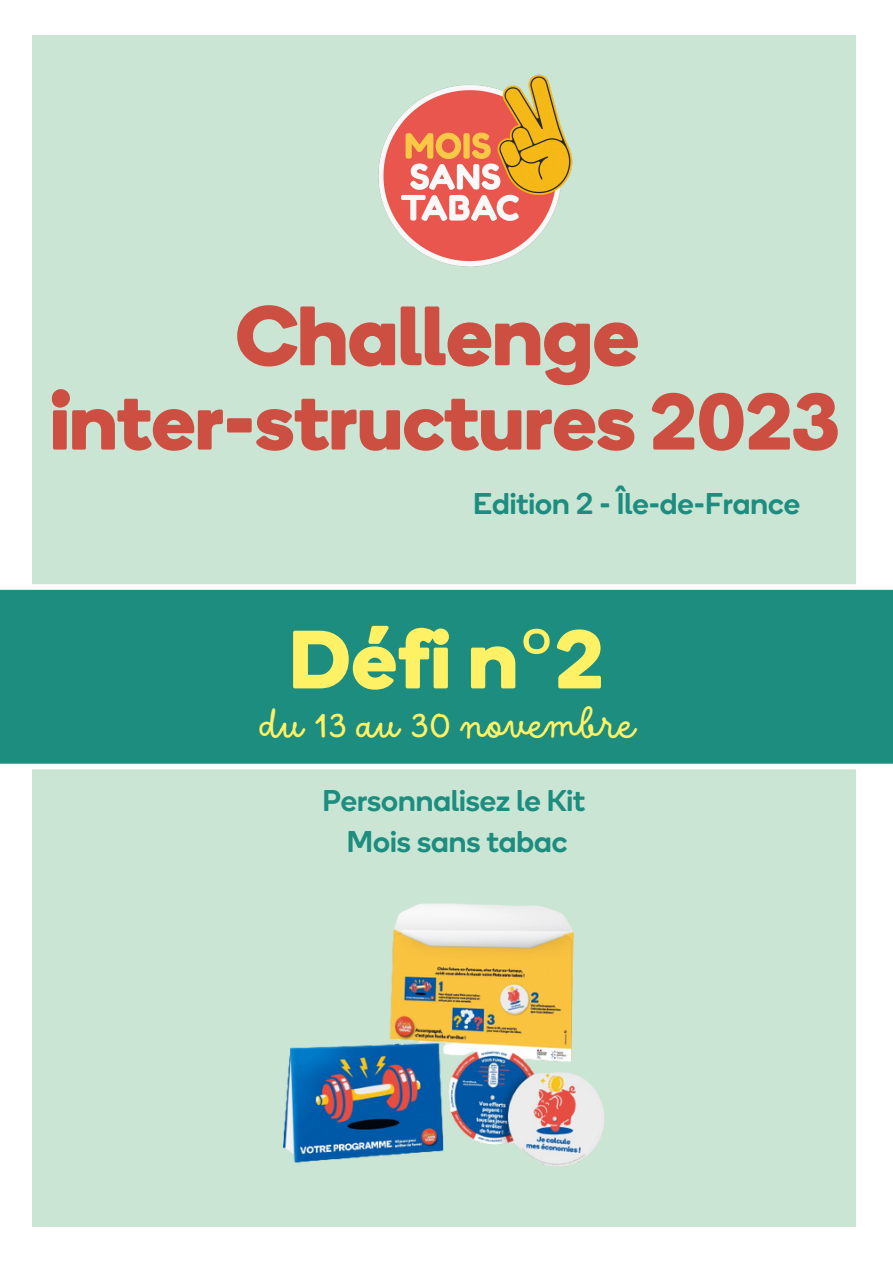
<style>
.page{position:relative;width:893px;height:1264px;background:#fff}
.page>*{position:absolute;margin:0;border:0;box-sizing:border-box;transform-origin:0 0}
.t1{font:700 83.85px "HILVCC Boing";color:#cd4f41}
.t2{font:700 82.35px "HILVCC Boing";color:#fff165}
.t3{font:700 79.35px "HILVCC Boing";color:#cd4f41}
.t4{font:37.5px "DO Script Regular";color:#fff165}
.t5{font:500 30px "HILVCC Boing";color:#1c8d7f}
.s1{font-family:"Noto Sans";font-weight:400}
</style>
<div class="page">
<div style="left:32px;top:36px;width:823px;height:1190px;background:#cbe5d4"></div>
<div style="left:0;top:587px;width:892px;height:176px;background:#1c8d7f"></div>
<img style="left:378px;top:74px;width:195px;height:193px">
<div style="left:0;top:584px;width:892px;height:6px;background:#fff"></div>
<div style="left:0;top:763px;width:892px;height:6px;background:#fff"></div>
<svg style="left:52px;top:389px;width:18px;height:18px"></svg>
<img style="left:283px;top:903px;width:322px;height:264px">
<p class="t1" style="left:236px;top:276px;width:404px">Challenge</p>
<p class="t3" style="left:50px;top:365px;width:791px">inter-structures 2023</p>
<p class="t5" style="left:473px;top:483px;width:328px">Edition 2 - Île-de-France</p>
<p class="t2" style="left:289px;top:600px;width:316px">Défi n<span class="s1">°</span>2</p>
<p class="t4" style="left:260px;top:704px;width:376px">du 13 au 30 novembre</p>
<p class="t5" style="left:322px;top:780px;width:264px">Personnalisez le Kit</p>
<p class="t5" style="left:347px;top:821px;width:222px">Mois sans tabac</p>
</div>
